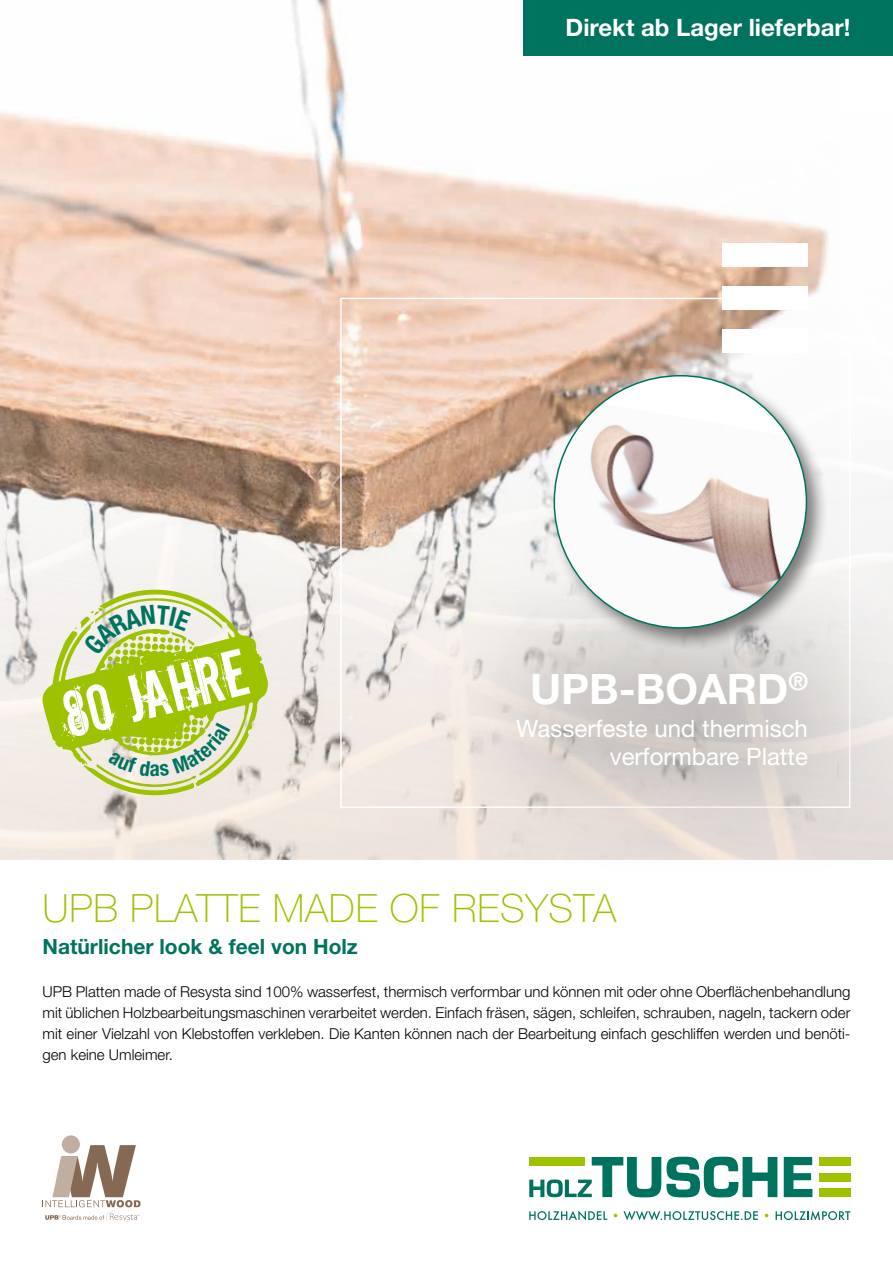
<style>
.page{position:relative;width:893px;height:1263px;background:#fff}
.page>*{position:absolute;margin:0;border:0;box-sizing:border-box;transform-origin:0 0}
.t1{font:62.85px "Downcome";color:#fff}
.t2{font:700 42px "Helvetica Neue LT Std";color:#fff}
.t3{font:100 39px "Helvetica Neue LT Std";letter-spacing:.02em;color:#9dc200}
.t4{font:24px/28.8px "Helvetica Neue LT Std";color:#fff;text-align:right}
.t5{font:700 24px "Helvetica Neue LT Std";color:#fff}
.t6{font:700 21px "Helvetica Neue LT Std";color:#00735f}
.t7{font:700 condensed 21px "Helvetica Neue LT Std";color:#00735f}
.t8{font:300 15px/21px "Helvetica Neue LT Std";color:#000;text-align:justify}
</style>
<div class="page">
<img style="left:0;top:0;width:893px;height:859px">
<div style="left:523px;top:0;width:370px;height:55px;background:#00735f"></div>
<svg style="left:529px;top:1211px;width:78px;height:9px"></svg>
<svg style="left:623px;top:1211px;width:135px;height:9px"></svg>
<svg style="left:776px;top:1210px;width:74px;height:10px"></svg>
<svg style="left:784px;top:1157px;width:28px;height:40px"></svg>
<div style="left:819px;top:1157px;width:31px;height:8px;background:#9dc200"></div>
<div style="left:819px;top:1173px;width:31px;height:8px;background:#9dc200"></div>
<div style="left:819px;top:1188px;width:31px;height:9px;background:#9dc200"></div>
<svg style="left:529px;top:1157px;width:248px;height:40px"></svg>
<svg style="left:430px;top:571px;width:463px;height:289px;background:#e0dad6"></svg>
<div style="left:723px;top:243px;width:85px;height:23px;background:#fff"></div>
<div style="left:723px;top:286px;width:85px;height:23px;background:#fff"></div>
<div style="left:723px;top:329px;width:85px;height:23px;background:#fff"></div>
<div style="left:548px;top:370px;width:282px;height:281px;background:#000;opacity:.5"></div>
<div style="left:554px;top:376px;width:252px;height:252px;background:#fff;border-radius:50%"></div>
<img style="left:554px;top:403px;width:252px;height:225px">
<div style="left:62px;top:1135px;width:18px;height:18px;background:#c0aea0;border-radius:50%"></div>
<svg style="left:45px;top:1145px;width:96px;height:75px"></svg>
<svg style="left:42px;top:589px;width:226px;height:209px;background:#c9d77d"></svg>
<h1 class="t1" style="left:53px;top:675px;width:192px;rotate:-14deg">80 Jahre</h1>
<h3 class="t7" style="left:150px;top:756px;width:12px">a</h3>
<h3 class="t5" style="left:566px;top:13px;width:286px">Direkt ab Lager lieferbar!</h3>
<h2 class="t2" style="left:530px;top:663px;width:279px">UPB-BOARD<sup>®</sup></h2>
<h3 class="t4" style="left:516px;top:713px;width:293px">Wasserfeste und thermisch verformbare Platte</h3>
<h3 class="t3" style="left:43px;top:886px;width:575px">UPB PLATTE MADE OF RESYSTA</h3>
<h3 class="t6" style="left:43px;top:933px;width:317px">Natürlicher look &amp; feel von Holz</h3>
<p class="t8" style="left:43px;top:981px;width:809px">UPB Platten made of Resysta sind 100% wasserfest, thermisch verformbar und können mit oder ohne Oberflächenbehandlung mit üblichen Holzbearbeitungsmaschinen verarbeitet werden. Einfach fräsen, sägen, schleifen, schrauben, nageln, tackern oder mit einer Vielzahl von Klebstoffen verkleben. Die Kanten können nach der Bearbeitung einfach geschliffen werden und benöti&shy;gen keine Umleimer.</p>
</div>
